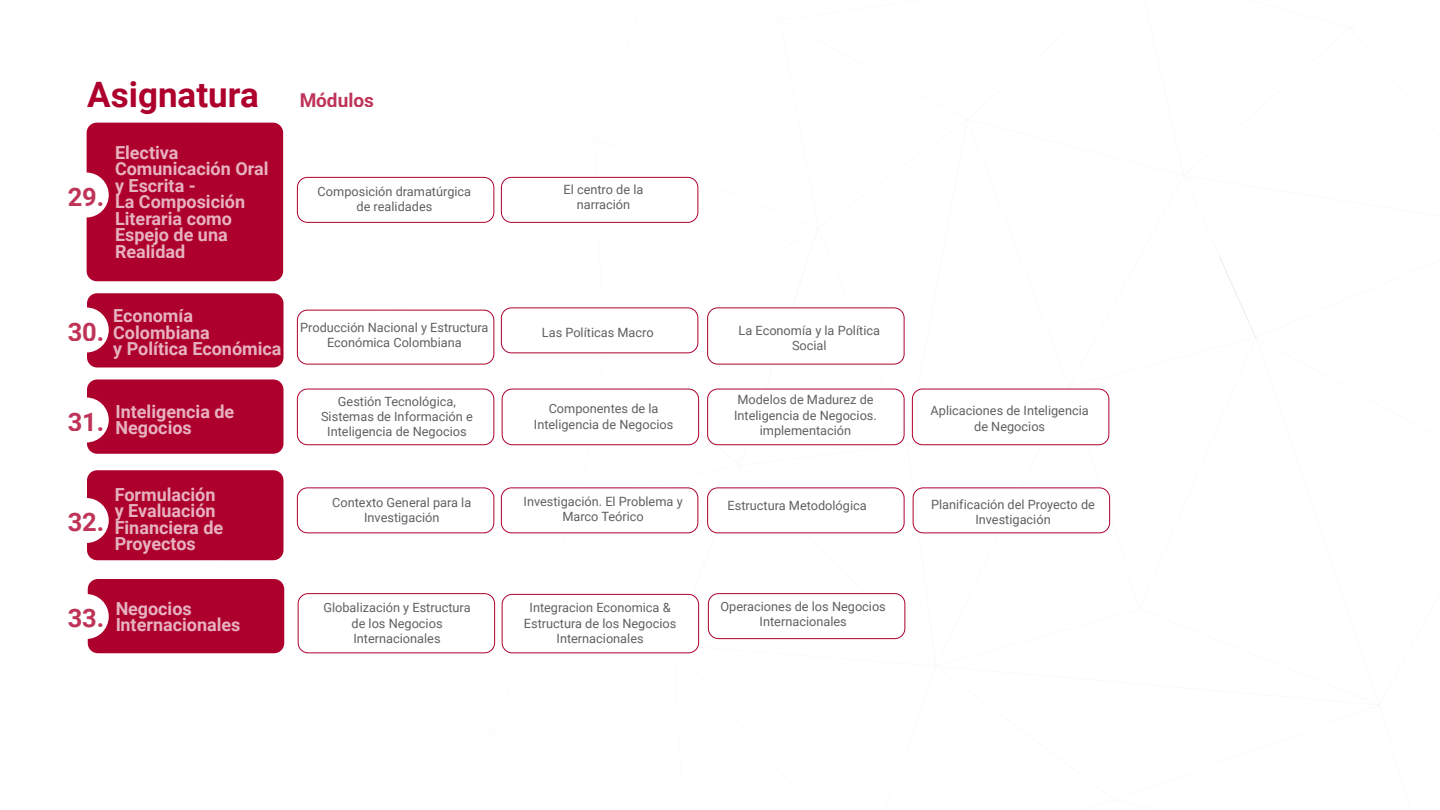
<style>
.page{position:relative;width:1440px;height:810px;background:#fff}
.page>*{position:absolute;margin:0;border:0;box-sizing:border-box;transform-origin:0 0}
.t1{font:700 34.95px "Roboto";color:#ae002d}
.t2{font:700 25.5px "Roboto";color:#ae002d}
.t3{font:700 19.05px "Roboto";color:#ae002d}
.t4{font:700 18px/16.5px "Roboto";color:#fff}
.t5{font:700 18px/16.5px "Roboto";color:rgb(255 255 255/.7)}
.t6{font:12.75px/15.3px "Roboto";color:#606060;text-align:center}
</style>
<div class="page">
<div style="left:87px;top:123px;width:196px;height:158px;background:#ae002d;border-radius:10px"></div>
<div style="left:87px;top:293px;width:197px;height:74px;background:#ae002d;border-radius:10px"></div>
<div style="left:87px;top:379px;width:197px;height:75px;background:#ae002d;border-radius:10px"></div>
<div style="left:297px;top:310px;width:197px;height:54px;border:1px solid #ae002d;border-radius:10px"></div>
<div style="left:501px;top:307px;width:197px;height:46px;border:1px solid #ae002d;border-radius:10px"></div>
<div style="left:707px;top:307px;width:198px;height:57px;border:1px solid #ae002d;border-radius:10px"></div>
<div style="left:297px;top:177px;width:197px;height:46px;border:1px solid #ae002d;border-radius:10px"></div>
<div style="left:501px;top:177px;width:197px;height:46px;border:1px solid #ae002d;border-radius:10px"></div>
<div style="left:297px;top:389px;width:197px;height:56px;border:1px solid #ae002d;border-radius:10px"></div>
<div style="left:502px;top:389px;width:197px;height:56px;border:1px solid #ae002d;border-radius:10px"></div>
<div style="left:707px;top:389px;width:198px;height:56px;border:1px solid #ae002d;border-radius:10px"></div>
<div style="left:912px;top:389px;width:197px;height:56px;border:1px solid #ae002d;border-radius:10px"></div>
<div style="left:297px;top:487px;width:197px;height:46px;border:1px solid #ae002d;border-radius:10px"></div>
<div style="left:501px;top:487px;width:197px;height:46px;border:1px solid #ae002d;border-radius:10px"></div>
<div style="left:707px;top:487px;width:198px;height:46px;border:1px solid #ae002d;border-radius:10px"></div>
<div style="left:913px;top:487px;width:197px;height:46px;border:1px solid #ae002d;border-radius:10px"></div>
<div style="left:298px;top:593px;width:197px;height:60px;border:1px solid #ae002d;border-radius:10px"></div>
<div style="left:502px;top:594px;width:197px;height:59px;border:1px solid #ae002d;border-radius:10px"></div>
<div style="left:708px;top:593px;width:197px;height:46px;border:1px solid #ae002d;border-radius:10px"></div>
<div style="left:87px;top:470px;width:197px;height:90px;background:#ae002d;border-radius:10px"></div>
<div style="left:88px;top:579px;width:196px;height:74px;background:#ae002d;border-radius:10px"></div>
<div style="left:64px;top:172px;width:45px;height:45px;background:#fff;border-radius:50%"></div>
<div style="left:64px;top:307px;width:45px;height:45px;background:#fff;border-radius:50%"></div>
<div style="left:64px;top:397px;width:45px;height:45px;background:#fff;border-radius:50%"></div>
<div style="left:64px;top:498px;width:45px;height:45px;background:#fff;border-radius:50%"></div>
<div style="left:64px;top:594px;width:45px;height:45px;background:#fff;border-radius:50%"></div>
<h1 class="t1" style="left:87px;top:79px;width:173px">Asignatura</h1>
<h2 class="t2" style="left:67px;top:185px;width:38px">29.</h2>
<h3 class="t4" style="left:115px;top:145px;width:155px">Electiva<br>Comunicación Oral y Escrita -<br>La Composición<br>Literaria como<br>Espejo de una<br>Realidad</h3>
<h3 class="t3" style="left:300px;top:91px;width:76px">Módulos</h3>
<p class="t6" style="left:318px;top:184px;width:155px">Composición dramatúrgica de realidades</p>
<p class="t6" style="left:563px;top:183px;width:81px">El centro de la narración</p>
<h2 class="t2" style="left:67px;top:320px;width:38px">30.</h2>
<h3 class="t4" style="left:113px;top:309px;width:170px">Economía<br>Colombiana<br>y Política Económica</h3>
<h2 class="t2" style="left:67px;top:410px;width:38px">31.</h2>
<h3 class="t5" style="left:115px;top:404px;width:120px">Inteligencia de<br>Negocios</h3>
<h2 class="t2" style="left:67px;top:511px;width:38px">32.</h2>
<h3 class="t5" style="left:115px;top:488px;width:110px">Formulación y Evaluación<br>Financiera de<br>Proyectos</h3>
<h2 class="t2" style="left:67px;top:607px;width:38px">33.</h2>
<h3 class="t4" style="left:115px;top:601px;width:127px">Negocios<br>Internacionales</h3>
<p class="t6" style="left:300px;top:320px;width:190px">Producción Nacional y Estructura<br>Económica Colombiana</p>
<p class="t6" style="left:739px;top:323px;width:143px">La Economía y la Política<br>Social</p>
<p class="t6" style="left:542px;top:325px;width:113px">Las Políticas Macro</p>
<p class="t6" style="left:321px;top:394px;width:153px">Gestión Tecnológica,<br>Sistemas de Información e<br>Inteligencia de Negocios</p>
<p class="t6" style="left:734px;top:393px;width:144px">Modelos de Madurez de<br>Inteligencia de Negocios. implementación</p>
<p class="t6" style="left:534px;top:402px;width:141px">Componentes de la<br>Inteligencia de Negocios</p>
<p class="t6" style="left:931px;top:404px;width:160px">Aplicaciones de Inteligencia de Negocios</p>
<p class="t6" style="left:524px;top:495px;width:161px">Investigación. El Problema y<br>Marco Teórico</p>
<p class="t6" style="left:332px;top:496px;width:141px">Contexto General para la<br>Investigación</p>
<p class="t6" style="left:931px;top:498px;width:165px">Planificación del Proyecto de<br>Investigación</p>
<p class="t6" style="left:728px;top:498px;width:141px">Estructura Metodológica</p>
<p class="t6" style="left:323px;top:601px;width:149px">Globalización y Estructura de los Negocios<br>Internacionales</p>
<p class="t6" style="left:524px;top:601px;width:154px">Integracion Economica &amp;<br>Estructura de los Negocios<br>Internacionales</p>
<p class="t6" style="left:721px;top:600px;width:167px">Operaciones de los Negocios<br>Internacionales</p>
</div>
